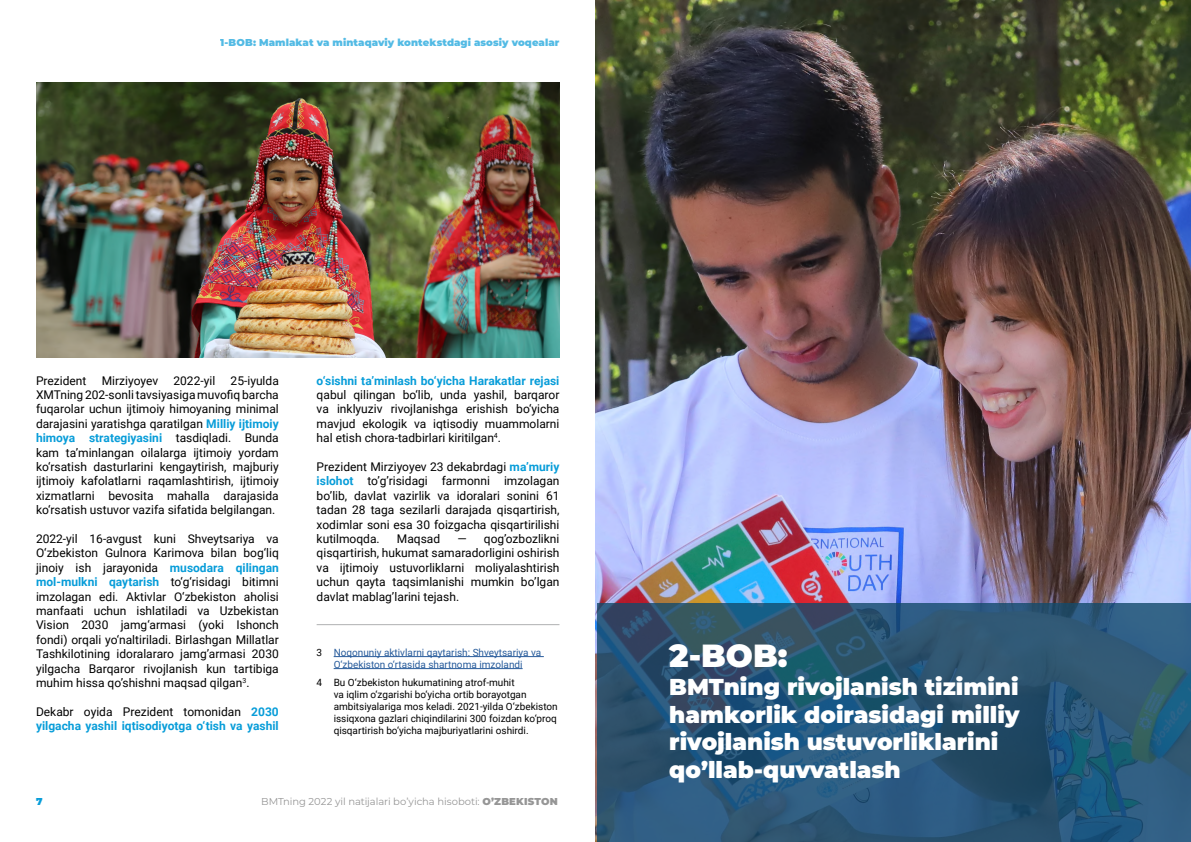
<style>
.page{position:relative;width:1191px;height:842px;background:#fff}
.page>*{position:absolute;margin:0;border:0;box-sizing:border-box;transform-origin:0 0}
.t1{font:900 32px "Montserrat";color:#fff}
.t2{font:900 23px/27.6px "Montserrat";color:#fff}
.t3{font:12px/14.4px "Roboto";color:#000;text-align:justify}
.t4{font:700 12px/14.4px "Roboto";color:#089dd9}
.t5{font:10px/12px "Roboto";color:#000}
.t6{font:10px/12px "Roboto";color:#275b9b}
.t7{font:900 10px "Montserrat";letter-spacing:.01em;color:#089dd9}
.t8{font:10px "Montserrat";letter-spacing:-.005em;color:#969696}
.s1{font-weight:700;color:#089dd9}
.s2{font-weight:400;color:#000}
.s3{font-weight:900}
</style>
<div class="page">
<hr style="left:334px;top:656px;width:210px;height:1px;background:#275b9b">
<hr style="left:334px;top:668px;width:188px;height:1px;background:#275b9b">
<hr style="left:317px;top:624px;width:242px;height:1px;background:#afb0b1">
<img style="left:36px;top:83px;width:523px;height:274px">
<img style="left:595px;top:0;width:596px;height:842px">
<svg style="left:597px;top:603px;width:594px;height:239px;background:#295575"></svg>
<p class="t7" style="left:220px;top:35px;width:341px">1-BOB: Mamlakat va mintaqaviy kontekstdagi asosiy voqealar</p>
<p class="t3" style="left:36px;top:373px;width:244px;text-indent:195px">25-iyulda XMTning 202-sonli tavsiyasiga muvofiq barcha fuqarolar uchun ijtimoiy himoyaning minimal darajasini yaratishga qaratilgan <span class="s1">Milliy ijtimoiy himoya strategiyasini</span> tasdiqladi. Bunda kam ta’minlangan oilalarga ijtimoiy yordam ko‘rsatish dasturlarini kengaytirish, majburiy ijtimoiy kafolatlarni raqamlashtirish, ijtimoiy xizmatlarni bevosita mahalla darajasida ko‘rsatish ustuvor vazifa sifatida belgilangan.</p>
<p class="t3" style="left:36px;top:531px;width:244px">2022-yil 16-avgust kuni Shveytsariya va O‘zbekiston Gulnora Karimova bilan bog‘liq jinoiy ish jarayonida <span class="s1">musodara qilingan mol-mulkni qaytarish</span> to‘g‘risidagi bitimni imzolagan edi. Aktivlar O‘zbekiston aholisi manfaati uchun ishlatiladi va Uzbekistan Vision 2030 jamg‘armasi (yoki Ishonch fondi) orqali yo‘naltiriladi. Birlashgan Millatlar Tashkilotining idoralararo jamg’armasi 2030 yilgacha Barqaror rivojlanish kun tartibiga muhim hissa qo’shishni maqsad qilgan<sup>3</sup>.</p>
<p class="t4" style="left:36px;top:704px;width:244px"><span class="s2">Dekabr oyida Prezident tomonidan</span> 2030 yilgacha yashil iqtisodiyotga o‘tish va yashil</p>
<p class="t3" style="left:36px;top:373px;width:52px">Prezident</p>
<p class="t3" style="left:102px;top:373px;width:58px">Mirziyoyev</p>
<p class="t3" style="left:173px;top:373px;width:43px">2022-yil</p>
<p class="t4" style="left:317px;top:373px;width:244px">o‘sishni ta’minlash bo‘yicha Harakatlar rejasi</p>
<p class="t3" style="left:317px;top:387px;width:244px">qabul qilingan bo‘lib, unda yashil, barqaror va inklyuziv rivojlanishga erishish bo‘yicha mavjud ekologik va iqtisodiy muammolarni hal etish chora-tadbirlari kiritilgan<sup>4</sup>.</p>
<p class="t3" style="left:317px;top:459px;width:244px">Prezident Mirziyoyev 23 dekabrdagi <span class="s1">maʼmuriy islohot</span> to’g’risidagi farmonni imzolagan bo’lib, davlat vazirlik va idoralari sonini 61 tadan 28 taga sezilarli darajada qisqartirish, xodimlar soni esa 30 foizgacha qisqartirilishi kutilmoqda.</p>
<p class="t3" style="left:317px;top:531px;width:244px;text-indent:141px">— qog’ozbozlikni qisqartirish, hukumat samaradorligini oshirish va ijtimoiy ustuvorliklarni moliyalashtirish uchun qayta taqsimlanishi mumkin bo’lgan davlat mablag’larini tejash.</p>
<p class="t3" style="left:397px;top:531px;width:45px">Maqsad</p>
<p class="t5" style="left:317px;top:646px;width:7px">3</p>
<p class="t5" style="left:317px;top:676px;width:7px">4</p>
<p class="t6" style="left:334px;top:646px;width:209px">Noqonuniy aktivlarni qaytarish: Shveytsariya va<br>O‘zbekiston o‘rtasida shartnoma imzolandi</p>
<p class="t5" style="left:334px;top:676px;width:225px">Bu O‘zbekiston hukumatining atrof-muhit<br>va iqlim o‘zgarishi bo‘yicha ortib borayotgan ambitsiyalariga mos keladi. 2021-yilda O‘zbekiston issiqxona gazlari chiqindilarini 300 foizdan ko‘proq qisqartirish bo‘yicha majburiyatlarini oshirdi.</p>
<p class="t7" style="left:36px;top:794px;width:8px">7</p>
<p class="t8" style="left:261px;top:794px;width:298px">BMTning 2022 yil natijalari bo’yicha hisoboti: <span class="s3">O’ZBEKISTON</span></p>
<h1 class="t1" style="left:669px;top:632px;width:120px">2-BOB:</h1>
<h2 class="t2" style="left:669px;top:672px;width:352px">BMTning rivojlanish tizimini hamkorlik doirasidagi milliy rivojlanish ustuvorliklarini qo’llab-quvvatlash</h2>
</div>
